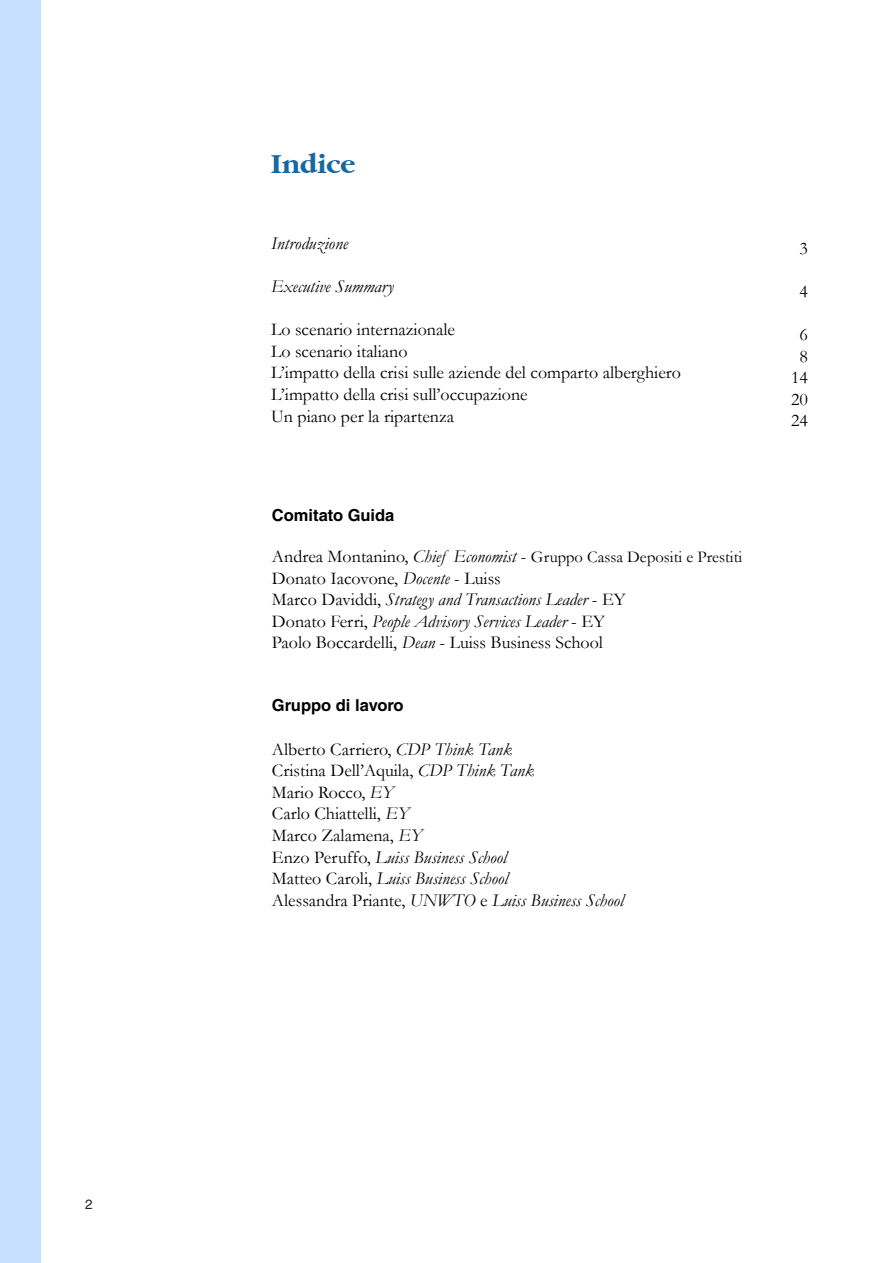
<style>
.page{position:relative;width:893px;height:1263px;background:#fff}
.page>*{position:absolute;margin:0;border:0;box-sizing:border-box;transform-origin:0 0}
.t1{font:900 28.5px "Garamond Black S Si";color:#1768a0}
.t2{font:18px "Garamond";color:#000}
.t3{font:italic 18px "Garamond";color:#000}
.t4{font:16.5px "Garamond";color:#000}
.t5{font:700 16.5px "Helvetica LT Std";color:#000}
.t6{font:13.5px "Helvetica LT Std";color:#231f20}
.s1{font-size:18px}
.s2{font-style:italic;font-size:18px}
.s3{font-style:italic}
.s4{font-style:normal}
</style>
<div class="page">
<div style="left:0;top:0;width:40px;height:1263px;background:#c8dfff"></div>
<p class="t6" style="left:85px;top:1196px;width:9px">2</p>
<p class="t1" style="left:271px;top:148px;width:86px">Indice</p>
<p class="t3" style="left:271px;top:231px;width:78px">Introduzione</p>
<p class="t3" style="left:271px;top:274px;width:124px">Executive Summary</p>
<p class="t2" style="left:271px;top:317px;width:185px">Lo scenario internazionale</p>
<p class="t2" style="left:271px;top:339px;width:138px">Lo scenario italiano</p>
<p class="t2" style="left:271px;top:361px;width:411px">L’impatto della crisi sulle aziende del comparto alberghiero</p>
<p class="t2" style="left:271px;top:382px;width:258px">L’impatto della crisi sull’occupazione</p>
<p class="t2" style="left:271px;top:404px;width:184px">Un piano per la ripartenza</p>
<p class="t5" style="left:272px;top:505px;width:124px">Comitato Guida</p>
<p class="t4" style="left:272px;top:546px;width:472px"><span class="s1">Andrea Montanino,</span> <span class="s2">Chief Economist</span> <span class="s1">-</span> Gruppo Cassa Depositi e Prestiti</p>
<p class="t2" style="left:272px;top:566px;width:230px">Donato Iacovone, <span class="s3">Docente</span> - Luiss</p>
<p class="t3" style="left:272px;top:587px;width:355px"><span class="s4">Marco Daviddi,</span> Strategy and Transactions Leader <span class="s4">- EY</span></p>
<p class="t3" style="left:272px;top:609px;width:335px"><span class="s4">Donato Ferri,</span> People Advisory Services Leader <span class="s4">- EY</span></p>
<p class="t2" style="left:272px;top:630px;width:333px">Paolo Boccardelli, <span class="s3">Dean</span> - Luiss Business School</p>
<p class="t5" style="left:272px;top:695px;width:133px">Gruppo di lavoro</p>
<p class="t2" style="left:272px;top:737px;width:242px">Alberto Carriero, <span class="s3">CDP Think Tank</span></p>
<p class="t2" style="left:272px;top:758px;width:264px">Cristina Dell’Aquila, <span class="s3">CDP Think Tank</span></p>
<p class="t2" style="left:272px;top:780px;width:123px">Mario Rocco, <span class="s3">EY</span></p>
<p class="t2" style="left:272px;top:801px;width:139px">Carlo Chiattelli, <span class="s3">EY</span></p>
<p class="t2" style="left:272px;top:823px;width:152px">Marco Zalamena, <span class="s3">EY</span></p>
<p class="t3" style="left:272px;top:845px;width:236px"><span class="s4">Enzo Peruffo,</span> Luiss Business School</p>
<p class="t3" style="left:272px;top:866px;width:238px"><span class="s4">Matteo Caroli,</span> Luiss Business School</p>
<p class="t3" style="left:272px;top:888px;width:353px"><span class="s4">Alessandra Priante,</span> UNWTO <span class="s4">e</span> Luiss Business School</p>
<p class="t2" style="left:799px;top:236px;width:10px">3</p>
<p class="t2" style="left:799px;top:279px;width:10px">4</p>
<p class="t2" style="left:799px;top:322px;width:10px">6</p>
<p class="t2" style="left:799px;top:344px;width:10px">8</p>
<p class="t2" style="left:791px;top:365px;width:18px">14</p>
<p class="t2" style="left:791px;top:387px;width:18px">20</p>
<p class="t2" style="left:791px;top:409px;width:18px">24</p>
</div>
